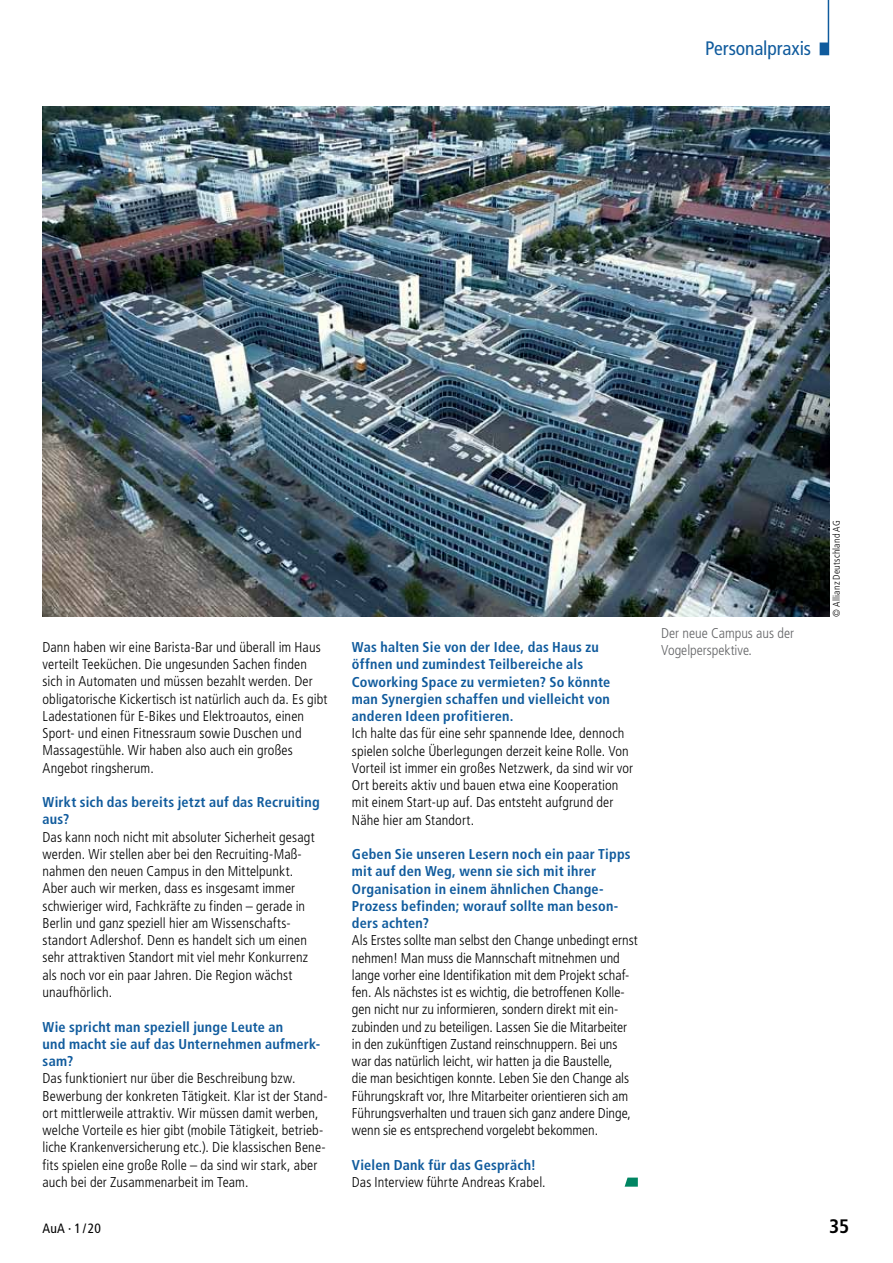
<style>
.page{position:relative;width:893px;height:1263px;background:#fff}
.page>*{position:absolute;margin:0;border:0;box-sizing:border-box;transform-origin:0 0}
.t1{font:condensed 19.5px "Frutiger LT Std";letter-spacing:-.005em;color:#105b9d}
.t2{font:700 condensed 19.5px "Frutiger LT Std";color:#000}
.t3{font:300 condensed 14.25px/17.2px "Frutiger LT Std";letter-spacing:.005em;color:#000}
.t4{font:700 condensed 14.25px/17.2px "Frutiger LT Std";letter-spacing:.015em;color:#105b9d}
.t5{font:300 condensed 14.25px/17.2px "Frutiger LT Std";color:#636466}
.t6{font:condensed 13.5px "Frutiger LT Std";color:#000}
.t7{font:300 condensed 9.75px "Frutiger LT Std";letter-spacing:.015em;color:#000}
</style>
<div class="page">
<svg style="left:820px;top:0;width:9px;height:55px"></svg>
<svg style="left:625px;top:1177px;width:13px;height:10px"></svg>
<img style="left:43px;top:106px;width:786px;height:511px">
<h1 class="t1" style="left:705px;top:37px;width:108px">Personalpraxis</h1>
<p class="t3" style="left:43px;top:638px;width:286px">Dann haben wir eine Barista-Bar und überall im Haus verteilt Teeküchen. Die ungesunden Sachen finden sich in Automaten und müssen bezahlt werden. Der obligatorische Kickertisch ist natürlich auch da. Es gibt Ladestationen für E-Bikes und Elektroautos, einen Sport- und einen Fitnessraum sowie Duschen und Massagestühle. Wir haben also auch ein großes Angebot ringsherum.</p>
<p class="t4" style="left:43px;top:794px;width:279px">Wirkt sich das bereits jetzt auf das Recruiting aus?</p>
<p class="t3" style="left:43px;top:828px;width:274px">Das kann noch nicht mit absoluter Sicherheit gesagt werden. Wir stellen aber bei den Recruiting-Maß&shy;nahmen den neuen Campus in den Mittelpunkt.<br>Aber auch wir merken, dass es insgesamt immer schwieriger wird, Fachkräfte zu finden – gerade in Berlin und ganz speziell hier am Wissenschafts&shy;standort Adlershof. Denn es handelt sich um einen sehr attraktiven Standort mit viel mehr Konkurrenz als noch vor ein paar Jahren. Die Region wächst unaufhörlich.</p>
<p class="t4" style="left:43px;top:1018px;width:279px">Wie spricht man speziell junge Leute an<br>und macht sie auf das Unternehmen aufmerk&shy;sam?</p>
<p class="t3" style="left:43px;top:1070px;width:287px">Das funktioniert nur über die Beschreibung bzw.<br>Bewerbung der konkreten Tätigkeit. Klar ist der Stand&shy;ort mittlerweile attraktiv. Wir müssen damit werben, welche Vorteile es hier gibt (mobile Tätigkeit, betrieb&shy;liche Krankenversicherung etc.). Die klassischen Bene&shy;fits spielen eine große Rolle – da sind wir stark, aber auch bei der Zusammenarbeit im Team.</p>
<p class="t4" style="left:352px;top:638px;width:260px">Was halten Sie von der Idee, das Haus zu öffnen und zumindest Teilbereiche als Coworking Space zu vermieten? So könnte man Synergien schaffen und vielleicht von anderen Ideen profitieren.</p>
<p class="t3" style="left:352px;top:725px;width:283px">Ich halte das für eine sehr spannende Idee, dennoch spielen solche Überlegungen derzeit keine Rolle. Von Vorteil ist immer ein großes Netzwerk, da sind wir vor Ort bereits aktiv und bauen etwa eine Kooperation mit einem Start-up auf. Das entsteht aufgrund der Nähe hier am Standort.</p>
<p class="t4" style="left:352px;top:845px;width:280px">Geben Sie unseren Lesern noch ein paar Tipps mit auf den Weg, wenn sie sich mit ihrer Organisation in einem ähnlichen Change-Prozess befinden; worauf sollte man beson&shy;ders achten?</p>
<p class="t3" style="left:352px;top:932px;width:287px">Als Erstes sollte man selbst den Change unbedingt ernst nehmen! Man muss die Mannschaft mitnehmen und lange vorher eine Identifikation mit dem Projekt schaf&shy;fen. Als nächstes ist es wichtig, die betroffenen Kolle&shy;gen nicht nur zu informieren, sondern direkt mit ein&shy;zubinden und zu beteiligen. Lassen Sie die Mitarbeiter in den zukünftigen Zustand reinschnuppern. Bei uns war das natürlich leicht, wir hatten ja die Baustelle,<br>die man besichtigen konnte. Leben Sie den Change als Führungskraft vor, Ihre Mitarbeiter orientieren sich am Führungsverhalten und trauen sich ganz andere Dinge, wenn sie es entsprechend vorgelebt bekommen.</p>
<p class="t4" style="left:352px;top:1156px;width:186px">Vielen Dank für das Gespräch!</p>
<p class="t3" style="left:352px;top:1174px;width:195px">Das Interview führte Andreas Krabel.</p>
<p class="t5" style="left:661px;top:625px;width:134px">Der neue Campus aus der<br>Vogelperspektive.</p>
<p class="t7" style="left:831px;top:617px;width:98px;rotate:-90deg">© Allianz Deutschland AG</p>
<p class="t6" style="left:43px;top:1221px;width:60px">AuA · 1/20</p>
<h1 class="t2" style="left:829px;top:1215px;width:22px">35</h1>
</div>
